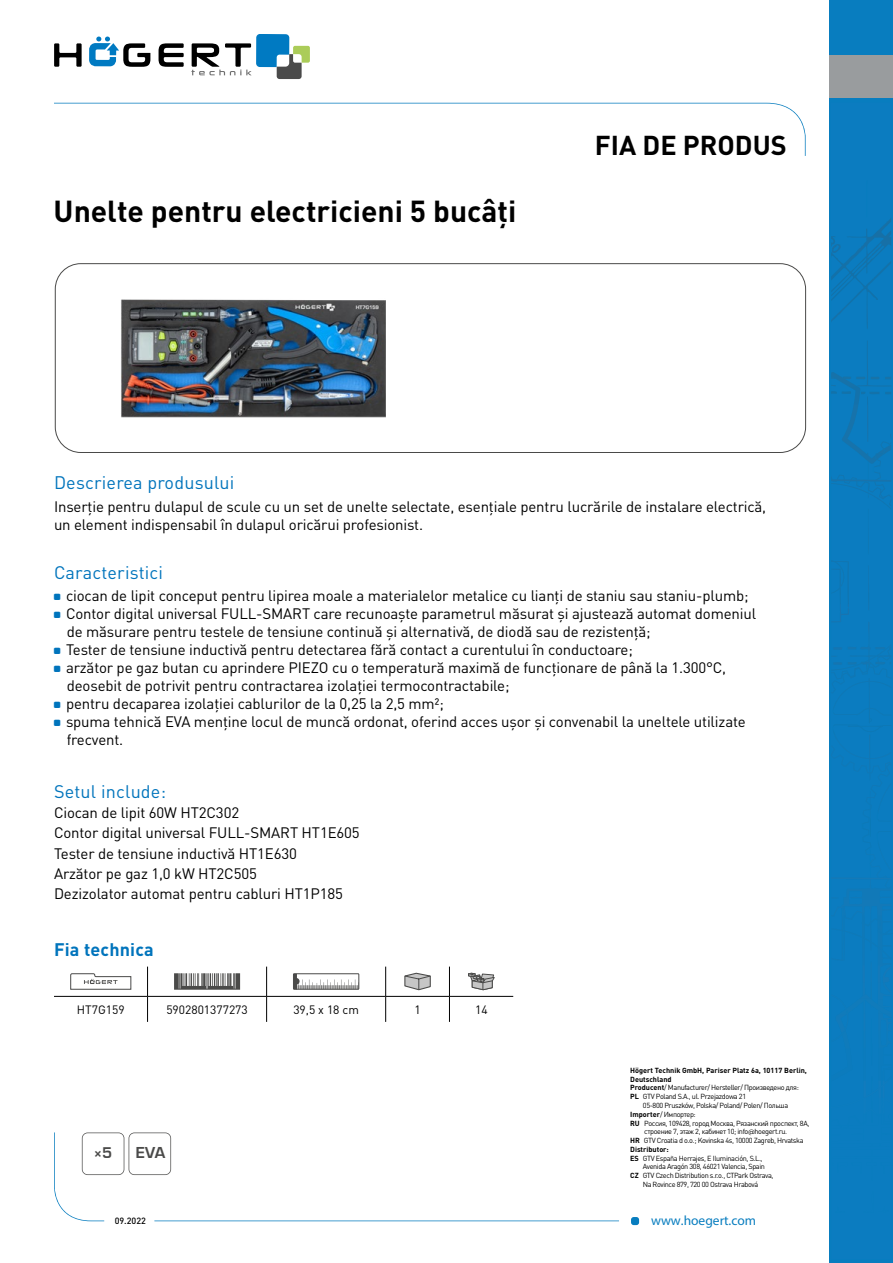
<style>
.page{position:relative;width:893px;height:1263px;background:#fff}
.page>*{position:absolute;margin:0;border:0;box-sizing:border-box;transform-origin:0 0}
.t1{font:700 30px "DIN Pro";color:#000}
.t2{font:700 27px "DIN Pro";color:#000}
.t3{font:18px "DIN Pro";letter-spacing:.01em;color:#0074bc}
.t4{font:700 18px "DIN Pro";letter-spacing:.01em;color:#0074bc}
.t5{font:15px/18px "DIN Pro";letter-spacing:-.01em;color:#000}
.t6{font:700 14.7px "Euromode";color:#4a4a49}
.t7{font:700 14.4px "Euromode";color:#4a4a49}
.t8{font:13.5px "Myriad Pro";color:#087dbf}
.t9{font:12px "DIN Pro";color:#000}
.t10{font:500 9px "DIN Pro";color:#000}
.t11{font:7.35px "DIN Pro";letter-spacing:-.05em;color:#000}
.t12{font:700 7.35px "DIN Pro";color:#000}
.s1{font-weight:700}
.s2{font-family:"Merel"}
</style>
<div class="page">
<svg style="left:54px;top:43px;width:28px;height:24px"></svg>
<svg style="left:159px;top:43px;width:25px;height:24px"></svg>
<svg style="left:89px;top:37px;width:61px;height:30px"></svg>
<svg style="left:191px;top:34px;width:119px;height:45px"></svg>
<svg style="left:54px;top:103px;width:752px;height:53px"></svg>
<div style="left:631px;top:1217px;width:8px;height:8px;background:#087dbf;border-radius:3px"></div>
<svg style="left:54px;top:1132px;width:565px;height:89px"></svg>
<div style="left:830px;top:0;width:63px;height:1263px;background:#087dbf"></div>
<img style="left:831px;top:273px;width:50px;height:56px">
<img style="left:867px;top:222px;width:24px;height:44px">
<img style="left:831px;top:222px;width:56px;height:42px">
<svg style="left:831px;top:341px;width:60px;height:565px"></svg>
<img style="left:863px;top:906px;width:28px;height:76px">
<img style="left:831px;top:877px;width:60px;height:2px">
<img style="left:848px;top:647px;width:43px;height:3px">
<div style="left:830px;top:56px;width:63px;height:42px;background:#999c9e"></div>
<svg style="left:147px;top:997px;width:1px;height:25px"></svg>
<svg style="left:266px;top:997px;width:1px;height:25px"></svg>
<svg style="left:385px;top:997px;width:1px;height:25px"></svg>
<svg style="left:449px;top:997px;width:1px;height:25px"></svg>
<hr style="left:147px;top:966px;width:1px;height:30px;background:#000">
<hr style="left:266px;top:966px;width:1px;height:30px;background:#000">
<hr style="left:385px;top:966px;width:1px;height:30px;background:#000">
<hr style="left:449px;top:966px;width:1px;height:30px;background:#000">
<hr style="left:54px;top:996px;width:94px;height:1px;background:#000">
<hr style="left:148px;top:996px;width:119px;height:1px;background:#000">
<hr style="left:267px;top:996px;width:119px;height:1px;background:#000">
<hr style="left:386px;top:996px;width:63px;height:1px;background:#000">
<hr style="left:449px;top:996px;width:64px;height:1px;background:#000">
<svg style="left:70px;top:973px;width:61px;height:17px"></svg>
<svg style="left:174px;top:973px;width:66px;height:17px"></svg>
<svg style="left:295px;top:975px;width:62px;height:13px"></svg>
<div style="left:293px;top:973px;width:66px;height:17px;border:1px solid #4a4a49"></div>
<svg style="left:404px;top:973px;width:27px;height:17px"></svg>
<svg style="left:468px;top:973px;width:27px;height:17px"></svg>
<svg style="left:82px;top:1132px;width:89px;height:43px"></svg>
<img style="left:121px;top:299px;width:265px;height:119px">
<div style="left:55px;top:263px;width:751px;height:190px;border:1px solid #4a4a49;border-radius:26px"></div>
<h1 class="t1" style="left:54px;top:191px;width:464px">Unelte pentru electricieni 5 bucâți</h1>
<h2 class="t2" style="left:595px;top:126px;width:193px">FIA DE PRODUS</h2>
<p class="t3" style="left:54px;top:471px;width:182px">Descrierea produsului</p>
<p class="t5" style="left:54px;top:497px;width:714px">Inserție pentru dulapul de scule cu un set de unelte selectate, esenţiale pentru lucrările de instalare electrică, un element indispensabil în dulapul oricărui profesionist.</p>
<p class="t3" style="left:54px;top:560px;width:111px">Caracteristici</p>
<p class="t5" style="left:66px;top:586px;width:692px">ciocan de lipit conceput pentru lipirea moale a materialelor metalice cu lianți de staniu sau staniu-plumb; Contor digital universal FULL-SMART care recunoaște parametrul măsurat și ajustează automat domeniul de măsurare pentru testele de tensiune continuă și alternativă, de diodă sau de rezistență;<br>Tester de tensiune inductivă pentru detectarea fără contact a curentului în conductoare;<br>arzător pe gaz butan cu aprindere PIEZO cu o temperatură maximă de funcționare de până la 1.300°C, deosebit de potrivit pentru contractarea izolației termocontractabile;<br>pentru decaparea izolației cablurilor de la 0,25 la 2,5 mm²;<br>spuma tehnică EVA menține locul de muncă ordonat, oferind acces ușor și convenabil la uneltele utilizate frecvent.</p>
<p class="t3" style="left:54px;top:779px;width:114px">Setul include:</p>
<p class="t5" style="left:54px;top:802px;width:307px;line-height:20.1px">Ciocan de lipit 60W HT2C302<br>Contor digital universal FULL-SMART HT1E605<br>Tester de tensiune inductivă HT1E630<br>Arzător pe gaz 1,0 kW HT2C505<br>Dezizolator automat pentru cabluri HT1P185</p>
<p class="t4" style="left:54px;top:937px;width:101px">Fia technica</p>
<p class="t9" style="left:77px;top:1001px;width:49px">HT7G159</p>
<p class="t9" style="left:166px;top:1001px;width:83px">5902801377273</p>
<p class="t9" style="left:293px;top:1001px;width:67px">39,5 x 18 cm</p>
<p class="t9" style="left:414px;top:1001px;width:8px">1</p>
<p class="t9" style="left:475px;top:1001px;width:14px">14</p>
<p class="t7" style="left:94px;top:1144px;width:20px">×5</p>
<p class="t6" style="left:136px;top:1144px;width:31px">EVA</p>
<p class="t12" style="left:630px;top:1065px;width:178px">Högert Technik GmbH, Pariser Platz 6a, 10117 Berlin,</p>
<p class="t12" style="left:630px;top:1074px;width:43px">Deutschland</p>
<p class="t11" style="left:630px;top:1083px;width:170px"><span class="s1">Producent</span>/ Manufacturer/ Hersteller/ Произведено для:</p>
<p class="t11" style="left:630px;top:1091px;width:117px"><span class="s1">PL</span> GTV Poland S.A., ul. Przejazdowa 21</p>
<p class="t11" style="left:643px;top:1100px;width:147px">05-800 Pruszków, Polska/ Poland/ Polen/ Польша</p>
<p class="t11" style="left:630px;top:1109px;width:67px"><span class="s1">Importer</span>/ Импортер:</p>
<p class="t11" style="left:630px;top:1118px;width:181px"><span class="s1">RU</span> Россия, 109428, город Москва, Рязанский проспект, 8А,</p>
<p class="t11" style="left:644px;top:1127px;width:144px">строение 7, этаж 2, кабинет 10; info<span class="s2">@</span>hoegert.ru.</p>
<p class="t11" style="left:630px;top:1135px;width:175px"><span class="s1">HR</span> GTV Croatia d o.o.; Kovinska 4s, 10000 Zagreb, Hrvatska</p>
<p class="t12" style="left:630px;top:1144px;width:40px">Distributor:</p>
<p class="t11" style="left:630px;top:1153px;width:134px"><span class="s1">ES</span> GTV España Herrajes, E Iluminación, S.L.,</p>
<p class="t11" style="left:643px;top:1162px;width:124px">Avenida Aragón 308, 46021 Valencia, Spain</p>
<p class="t11" style="left:630px;top:1170px;width:145px"><span class="s1">CZ</span> GTV Czech Distribution s.r.o., CTPark Ostrava,</p>
<p class="t11" style="left:643px;top:1179px;width:117px">Na Rovince 879, 720 00 Ostrava Hrabová</p>
<p class="t10" style="left:115px;top:1213px;width:33px">09.2022</p>
<p class="t8" style="left:651px;top:1212px;width:107px">www.hoegert.com</p>
</div>
